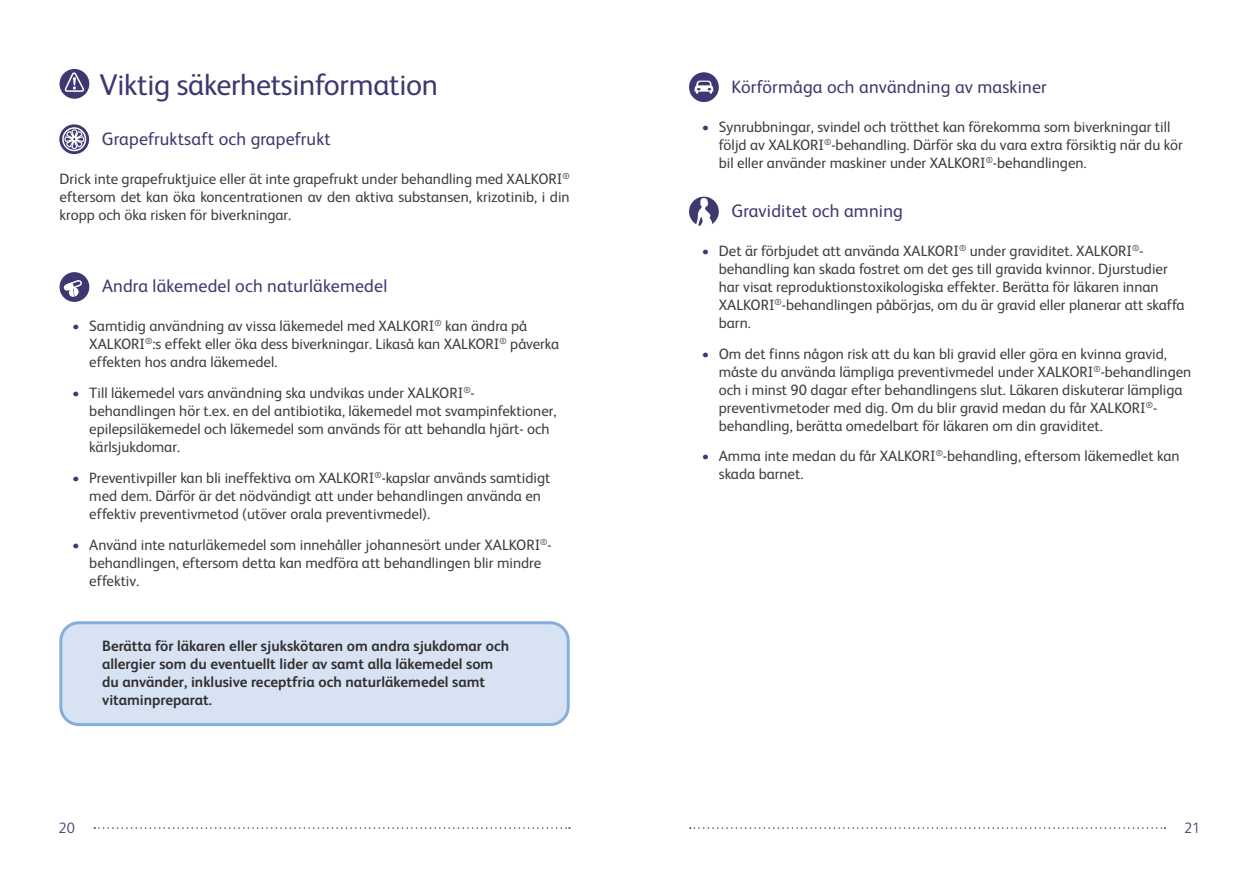
<style>
.page{position:relative;width:1259px;height:893px;background:#fff}
.page>*{position:absolute;margin:0;border:0;box-sizing:border-box;transform-origin:0 0}
._02_pääotsikko{font:30px "FS Albert";letter-spacing:-.01em;color:#3c3970}
._03_väliotsikko{font:18px "FS Albert";letter-spacing:.01em;color:#3c3970}
._01_leipis{font:15px/18px "FS Albert";color:#3e3e3f}
._01_leipis-2{font:700 15px/18px "FS Albert";color:#312f30}
.t1{font:300 15px "FS Albert";color:#3c3970}
.s1{color:#3c3970}
</style>
<div class="page">
<svg style="left:690px;top:827px;width:475px;height:2px"></svg>
<svg style="left:94px;top:827px;width:476px;height:2px"></svg>
<div style="left:61px;top:623px;width:507px;height:102px;background:#d7e3f3;border-radius:18px"></div>
<div style="left:59px;top:621px;width:511px;height:105px;border:3px solid #85aedc;border-radius:18px"></div>
<svg style="left:59px;top:124px;width:30px;height:30px"></svg>
<div style="left:62px;top:127px;width:24px;height:24px;border:2px solid #fff;border-radius:50%"></div>
<svg style="left:64px;top:129px;width:21px;height:21px"></svg>
<div style="left:60px;top:69px;width:29px;height:30px;background:#3c3970;border-radius:50%"></div>
<svg style="left:64px;top:71px;width:22px;height:21px"></svg>
<div style="left:60px;top:272px;width:29px;height:30px;background:#3c3970;border-radius:50%"></div>
<svg style="left:63px;top:280px;width:19px;height:17px"></svg>
<div style="left:689px;top:197px;width:30px;height:29px;background:#3c3970;border-radius:50%"></div>
<svg style="left:696px;top:198px;width:16px;height:28px"></svg>
<div style="left:689px;top:72px;width:30px;height:30px;background:#3c3970;border-radius:50%"></div>
<svg style="left:694px;top:81px;width:19px;height:13px"></svg>
<p class="_02_pääotsikko" style="left:99px;top:68px;width:340px">Viktig säkerhetsinformation</p>
<p class="_03_väliotsikko" style="left:102px;top:128px;width:230px">Grapefruktsaft och grapefrukt</p>
<p class="_01_leipis" style="left:60px;top:170px;width:512px;text-align:justify">Drick inte grapefruktjuice eller ät inte grapefrukt under behandling med XALKORI<sup>® </sup>eftersom det kan öka koncentrationen av den aktiva substansen, krizotinib, i din kropp och öka risken för biverkningar.</p>
<p class="_03_väliotsikko" style="left:102px;top:276px;width:287px">Andra läkemedel och naturläkemedel</p>
<p class="_01_leipis" style="left:89px;top:317px;width:471px;text-indent:-17px"><span class="s1">•</span> Samtidig användning av vissa läkemedel med XALKORI<sup>®</sup> kan ändra på<br>XALKORI<sup>®</sup>:s effekt eller öka dess biverkningar. Likaså kan XALKORI<sup>®</sup> påverka effekten hos andra läkemedel.</p>
<p class="_01_leipis" style="left:89px;top:384px;width:469px;text-indent:-17px"><span class="s1">•</span> Till läkemedel vars användning ska undvikas under XALKORI<sup>®</sup>- behandlingen hör t.ex. en del antibiotika, läkemedel mot svampinfektioner, epilepsiläkemedel och läkemedel som används för att behandla hjärt- och kärlsjukdomar.</p>
<p class="_01_leipis" style="left:89px;top:469px;width:462px;text-indent:-17px"><span class="s1">•</span> Preventivpiller kan bli ineffektiva om XALKORI<sup>®</sup>-kapslar används samtidigt med dem. Därför är det nödvändigt att under behandlingen använda en effektiv preventivmetod (utöver orala preventivmedel).</p>
<p class="_01_leipis" style="left:89px;top:535px;width:464px;text-indent:-17px"><span class="s1">•</span> Använd inte naturläkemedel som innehåller johannesört under XALKORI<sup>®</sup>- behandlingen, eftersom detta kan medföra att behandlingen blir mindre effektiv.</p>
<p class="_01_leipis-2" style="left:102px;top:637px;width:408px">Berätta för läkaren eller sjukskötaren om andra sjukdomar och allergier som du eventuellt lider av samt alla läkemedel som du använder, inklusive receptfria och naturläkemedel samt vitaminpreparat.</p>
<p class="_03_väliotsikko" style="left:731px;top:76px;width:317px">Körförmåga och användning av maskiner</p>
<p class="_01_leipis" style="left:719px;top:118px;width:465px;text-indent:-17px"><span class="s1">•</span> Synrubbningar, svindel och trötthet kan förekomma som biverkningar till följd av XALKORI<sup>®</sup>-behandling. Därför ska du vara extra försiktig när du kör bil eller använder maskiner under XALKORI<sup>®</sup>-behandlingen.</p>
<p class="_03_väliotsikko" style="left:731px;top:200px;width:173px">Graviditet och amning</p>
<p class="_01_leipis" style="left:719px;top:242px;width:467px;text-indent:-17px"><span class="s1">•</span> Det är förbjudet att använda XALKORI<sup>®</sup> under graviditet. XALKORI<sup>®</sup>- behandling kan skada fostret om det ges till gravida kvinnor. Djurstudier har visat reproduktionstoxikologiska effekter. Berätta för läkaren innan XALKORI<sup>®</sup>-behandlingen påbörjas, om du är gravid eller planerar att skaffa barn.</p>
<p class="_01_leipis" style="left:719px;top:344px;width:474px;text-indent:-17px"><span class="s1">•</span> Om det finns någon risk att du kan bli gravid eller göra en kvinna gravid, måste du använda lämpliga preventivmedel under XALKORI<sup>®</sup>-behandlingen och i minst 90 dagar efter behandlingens slut. Läkaren diskuterar lämpliga preventivmetoder med dig. Om du blir gravid medan du får XALKORI<sup>®</sup>- behandling, berätta omedelbart för läkaren om din graviditet.</p>
<p class="_01_leipis" style="left:719px;top:447px;width:462px;text-indent:-17px"><span class="s1">•</span> Amma inte medan du får XALKORI<sup>®</sup>-behandling, eftersom läkemedlet kan skada barnet.</p>
<p class="t1" style="left:59px;top:819px;width:18px">20</p>
<p class="t1" style="left:1184px;top:819px;width:18px">21</p>
</div>
